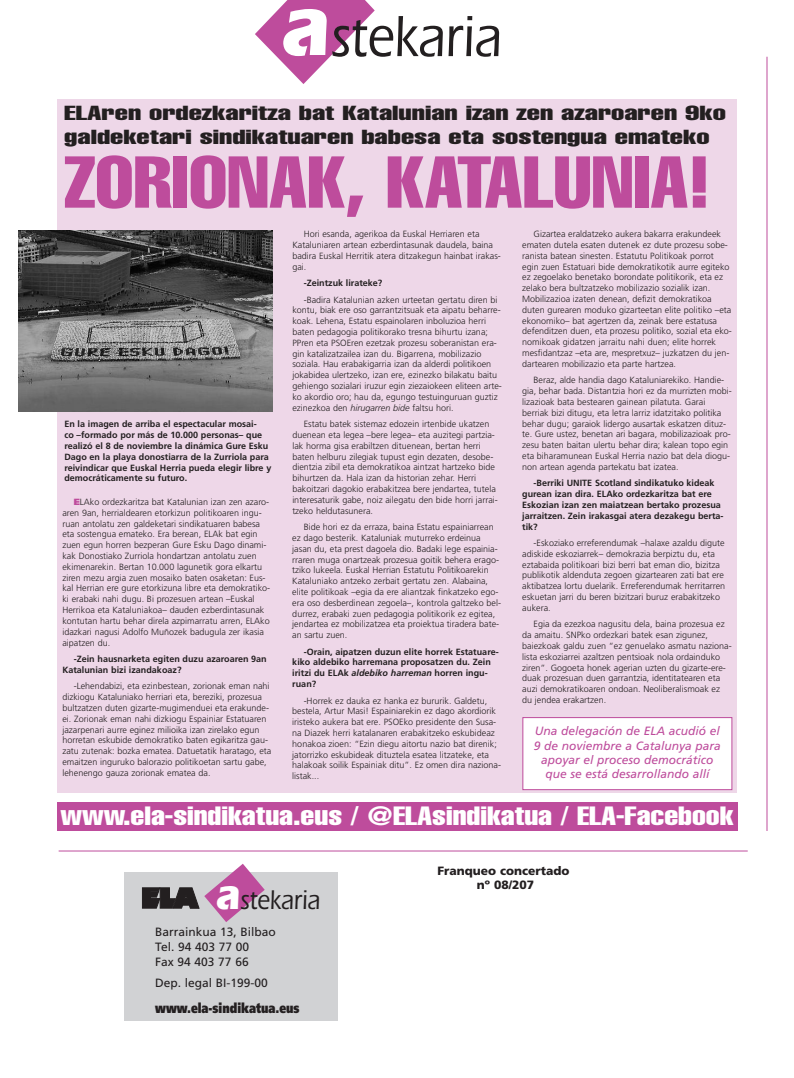
<style>
.page{position:relative;width:794px;height:1078px;background:#fff}
.page>*{position:absolute;margin:0;border:0;box-sizing:border-box;transform-origin:0 0}
.t1{font:extra-condensed 72px "Helvetica";color:#be4c9c;scale:1.15 1}
.t2{font:500 60px "Itc Eras";color:#231f20;scale:.85 1}
.t3{font:500 28px "Itc Eras";color:#231f20;scale:.85 1}
.t4{font:extra-condensed 26px "Helvetica";color:#fff;scale:1.25 1}
.t5{font:extra-condensed 20px/24px "Helvetica";color:#231f20;scale:1.55 1}
.t6{font:900 14px "Frutiger";color:#231f20;scale:.77 1}
.t7{font:italic 12px/14.4px "Frutiger";color:#be4c9c;text-align:center}
.t8{font:12px/15px "Frutiger";color:#231f20}
.t9{font:900 12px/14px "Frutiger";color:#231f20;text-align:center}
.t10{font:300 9px/10.8px "Frutiger";color:#231f20}
.t11{font:700 9px/10.8px "Frutiger";color:#231f20}
.s1{font-weight:700;font-size:90px;color:#fff}
.s2{font-weight:900;color:#be4c9c}
.s3{font-style:italic}
.s4{font-weight:700;font-size:45px;color:#fff}
</style>
<div class="page">
<div style="left:124px;top:872px;width:213px;height:148px;background:#d1d2d4"></div>
<svg style="left:142px;top:863px;width:123px;height:58px"></svg>
<hr style="left:767px;top:57px;width:1px;height:773px;background:#be4c9c">
<hr style="left:59px;top:850px;width:688px;height:1px;background:#be4c9c">
<svg style="left:255px;top:0;width:120px;height:84px"></svg>
<div style="left:57px;top:802px;width:680px;height:28px;background:#be4c9c"></div>
<div style="left:57px;top:99px;width:680px;height:693px;background:#eed7e8"></div>
<img style="left:18px;top:230px;width:254px;height:181px">
<div style="left:523px;top:717px;width:208px;height:72px;background:#fff"></div>
<div style="left:522px;top:717px;width:210px;height:72px;border:1px solid #be4c9c"></div>
<h2 class="t2" style="left:280px;top:16px;width:262px"><span class="s1">a</span>stekaria</h2>
<h3 class="t5" style="left:64px;top:102px;width:428px">ELAren ordezkaritza bat Katalunian izan zen azaroaren 9ko galdeketari sindikatuaren babesa eta sostengua emateko</h3>
<h1 class="t1" style="left:64px;top:156px;width:563px">ZORIONAK, KATALUNIA!</h1>
<p class="t11" style="left:64px;top:419px;width:208px">En la imagen de arriba el espectacular mosai-<br>co –formado por más de 10.000 personas– que realizó el 8 de noviembre la dinámica Gure Esku Dago en la playa donostiarra de la Zurriola para reivindicar que Euskal Herria pueda elegir libre y democráticamente su futuro.</p>
<p class="t10" style="left:62px;top:497px;width:209px;text-indent:11px"><span class="s2">E</span>LAko ordezkaritza bat Katalunian izan zen azaro&shy;aren 9an, herrialdearen etorkizun politikoaren ingu&shy;ruan antolatu zen galdeketari sindikatuaren babesa eta sostengua emateko. Era berean, ELAk bat egin zuen egun horren bezperan Gure Esku Dago dinami&shy;kak Donostiako Zurriola hondartzan antolatu zuen ekimenarekin. Bertan 10.000 lagunetik gora elkartu ziren mezu argia zuen mosaiko baten osaketan: Eus&shy;kal Herrian ere gure etorkizuna libre eta demokratiko&shy;ki erabaki nahi dugu. Bi prozesuen artean –Euskal Herrikoa eta Kataluniakoa– dauden ezberdintasunak kontutan hartu behar direla azpimarratu arren, ELAko idazkari nagusi Adolfo Muñozek badugula zer ikasia aipatzen du.</p>
<p class="t11" style="left:62px;top:654px;width:206px;text-indent:11px">-Zein hausnarketa egiten duzu azaroaren 9an<br>Katalunian bizi izandakoaz?</p>
<p class="t10" style="left:62px;top:681px;width:210px;text-indent:11px">-Lehendabizi, eta ezinbestean, zorionak eman nahi dizkiogu Kataluniako herriari eta, bereziki, prozesua bultzatzen duten gizarte-mugimenduei eta erakunde&shy;ei. Zorionak eman nahi dizkiogu Espainiar Estatuaren jazarpenari aurre eginez milioika izan zirelako egun horretan eskubide demokratiko baten egikaritza gau&shy;zatu zutenak: bozka ematea. Datuetatik haratago, eta emaitzen inguruko balorazio politikoetan sartu gabe, lehenengo gauza zorionak ematea da.</p>
<p class="t10" style="left:292px;top:229px;width:210px;text-indent:11px">Hori esanda, agerikoa da Euskal Herriaren eta Kataluniaren artean ezberdintasunak daudela, baina badira Euskal Herritik atera ditzakegun hainbat irakas&shy;gai.</p>
<p class="t11" style="left:304px;top:278px;width:80px">-Zeintzuk lirateke?</p>
<p class="t10" style="left:292px;top:295px;width:211px;text-indent:11px">-Badira Katalunian azken urteetan gertatu diren bi kontu, biak ere oso garrantzitsuak eta aipatu beharre&shy;koak. Lehena, Estatu espainolaren inboluzioa herri baten pedagogia politikorako tresna bihurtu izana; PPren eta PSOEren ezetzak prozesu soberanistan era&shy;gin katalizatzailea izan du. Bigarrena, mobilizazio soziala. Hau erabakigarria izan da alderdi politikoen jokabidea ulertzeko, izan ere, ezinezko bilakatu baitu gehiengo sozialari iruzur egin ziezaiokeen eliteen arte&shy;ko akordio oro; hau da, egungo testuinguruan guztiz ezinezkoa den <span class="s3">hirugarren bide</span> faltsu hori.</p>
<p class="t10" style="left:292px;top:419px;width:207px;text-indent:11px">Estatu batek sistemaz edozein irtenbide ukatzen duenean eta legea –bere legea– eta auzitegi partzia&shy;lak horma gisa erabiltzen dituenean, bertan herri baten helburu zilegiak tupust egin dezaten, desobe&shy;dientzia zibil eta demokratikoa aintzat hartzeko bide bihurtzen da. Hala izan da historian zehar. Herri bakoitzari dagokio erabakitzea bere jendartea, tutela interesaturik gabe, noiz ailegatu den bide horri jarrai&shy;tzeko heldutasunera.</p>
<p class="t10" style="left:292px;top:522px;width:210px;text-indent:11px">Bide hori ez da erraza, baina Estatu espainiarrean ez dago besterik. Kataluniak muturreko erdeinua jasan du, eta prest dagoela dio. Badaki lege espainia&shy;rraren muga onartzeak prozesua goitik behera erago&shy;tziko lukeela. Euskal Herrian Estatutu Politikoarekin Kataluniako antzeko zerbait gertatu zen. Alabaina, elite politikoak –egia da ere aliantzak finkatzeko ego&shy;era oso desberdinean zegoela–, kontrola galtzeko bel&shy;durrez, erabaki zuen pedagogia politikorik ez egitea, jendartea ez mobilizatzea eta proiektua tiradera bate&shy;an sartu zuen.</p>
<p class="t11" style="left:292px;top:646px;width:208px;text-indent:11px">-Orain, aipatzen duzun elite horrek Estatuare&shy;kiko aldebiko harremana proposatzen du. Zein iritzi du ELAk <span class="s3">aldebiko harreman</span> horren ingu&shy;ruan?</p>
<p class="t10" style="left:292px;top:695px;width:210px;text-indent:11px">-Horrek ez dauka ez hanka ez bururik. Galdetu, bestela, Artur Masi! Espainiarekin ez dago akordiorik iristeko aukera bat ere. PSOEko presidente den Susa&shy;na Diazek herri katalanaren erabakitzeko eskubideaz honakoa zioen: “Ezin diegu aitortu nazio bat direnik; jatorrizko eskubideak dituztela esatea litzateke, eta halakoak soilik Espainiak ditu”. Ez omen dira naziona&shy;listak...</p>
<p class="t10" style="left:522px;top:229px;width:211px;text-indent:11px">Gizartea eraldatzeko aukera bakarra erakundeek ematen dutela esaten dutenek ez dute prozesu sobe&shy;ranista batean sinesten. Estatutu Politikoak porrot egin zuen Estatuari bide demokratikotik aurre egiteko ez zegoelako benetako borondate politikorik, eta ez zelako bera bultzatzeko mobilizazio sozialik izan.<br>Mobilizazioa izaten denean, defizit demokratikoa duten gurearen moduko gizarteetan elite politiko –eta ekonomiko– bat agertzen da, zeinak bere estatusa defenditzen duen, eta prozesu politiko, sozial eta eko&shy;nomikoak gidatzen jarraitu nahi duen; elite horrek mesfidantzaz –eta are, mespretxuz– juzkatzen du jen&shy;dartearen mobilizazio eta parte hartzea.</p>
<p class="t10" style="left:522px;top:375px;width:211px;text-indent:11px">Beraz, alde handia dago Kataluniarekiko. Handie&shy;gia, behar bada. Distantzia hori ez da murrizten mobi&shy;lizazioak bata bestearen gainean pilatuta. Garai berriak bizi ditugu, eta letra larriz idatzitako politika behar dugu; garaiok lidergo ausartak eskatzen dituz&shy;te. Gure ustez, benetan ari bagara, mobilizazioak pro&shy;zesu baten baitan ulertu behar dira; kalean topo egin eta biharamunean Euskal Herria nazio bat dela diogu&shy;non artean agenda partekatu bat izatea.</p>
<p class="t11" style="left:522px;top:478px;width:203px;text-indent:11px">-Berriki UNITE Scotland sindikatuko kideak gurean izan dira. ELAko ordezkaritza bat ere Eskozian izan zen maiatzean bertako prozesua jarraitzen. Zein irakasgai atera dezakegu berta&shy;tik?</p>
<p class="t10" style="left:522px;top:538px;width:204px;text-indent:11px">-Eskoziako erreferendumak –halaxe azaldu digute adiskide eskoziarrek– demokrazia berpiztu du, eta eztabaida politikoari bizi berri bat eman dio, bizitza publikotik aldenduta zegoen gizartearen zati bat ere aktibatzea lortu duelarik. Erreferendumak herritarren eskuetan jarri du beren bizitzari buruz erabakitzeko aukera.</p>
<p class="t10" style="left:522px;top:619px;width:211px;text-indent:11px">Egia da ezezkoa nagusitu dela, baina prozesua ez da amaitu. SNPko ordezkari batek esan zigunez, baiezkoak galdu zuen “ez genuelako asmatu naziona&shy;lista eskoziarrei azaltzen pentsioak nola ordainduko ziren”. Gogoeta honek agerian uzten du gizarte-ere&shy;duak prozesuan duen garrantzia, identitatearen eta auzi demokratikoaren ondoan. Neoliberalismoak ez du jendea erakartzen.</p>
<h3 class="t7" style="left:534px;top:724px;width:189px">Una delegación de ELA acudió el<br>9 de noviembre a Catalunya para apoyar el proceso democrático que se está desarrollando allí</h3>
<h3 class="t4" style="left:60px;top:806px;width:540px">www.ela-sindikatua.eus / @ELAsindikatua / ELA-Facebook</h3>
<h3 class="t3" style="left:216px;top:889px;width:124px"><span class="s4">a</span>stekaria</h3>
<h3 class="t8" style="left:155px;top:925px;width:122px">Barrainkua 13, Bilbao<br>Tel. 94 403 77 00<br>Fax 94 403 77 66</h3>
<h3 class="t8" style="left:155px;top:975px;width:114px">Dep. legal BI-199-00</h3>
<h3 class="t6" style="left:155px;top:1002px;width:189px">www.ela-sindikatua.eus</h3>
<h3 class="t9" style="left:437px;top:864px;width:134px">Franqueo concertado nº 08/207</h3>
</div>
